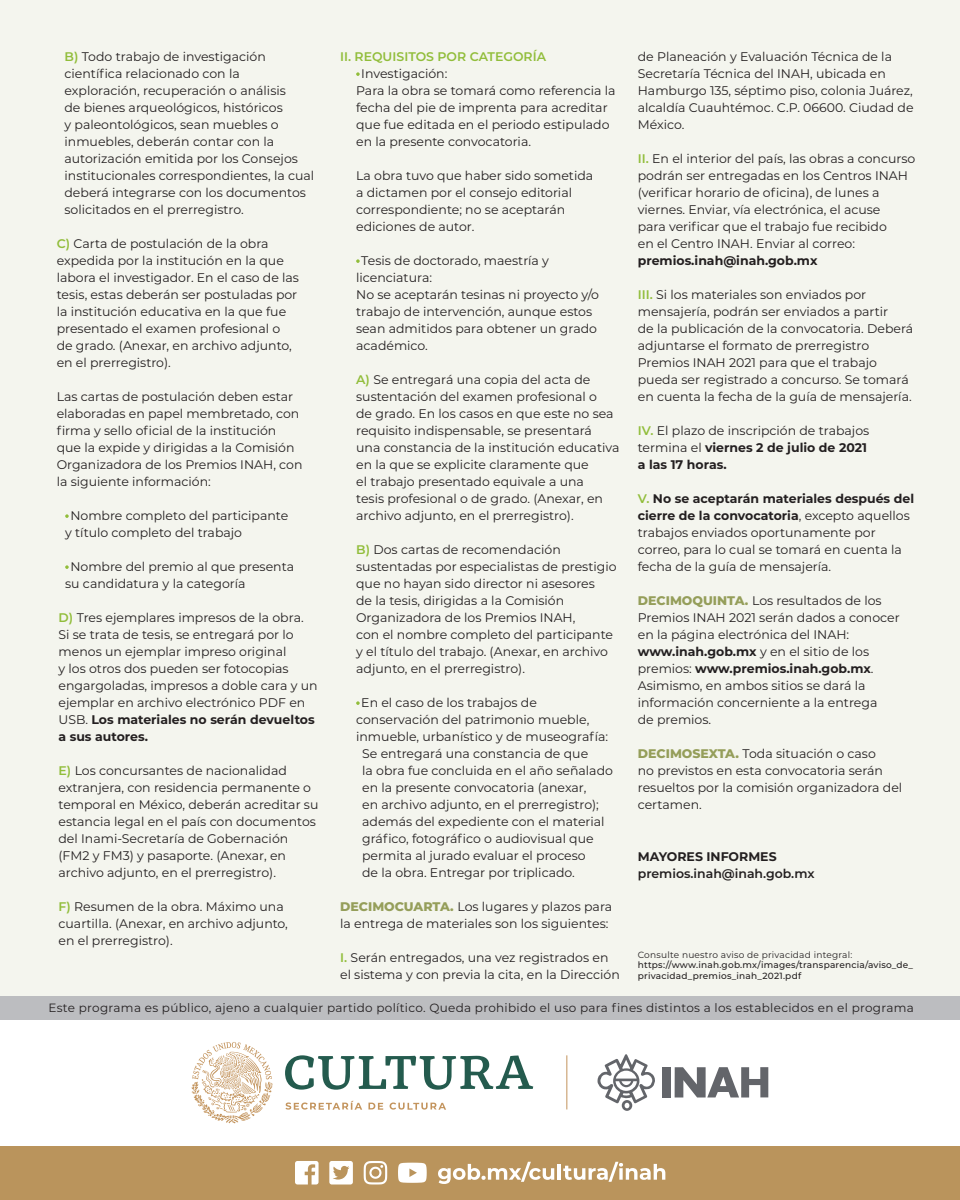
<style>
.page{position:relative;width:960px;height:1200px;background:#f4f5ee}
.page>*{position:absolute;margin:0;border:0;box-sizing:border-box;transform-origin:0 0}
.PRIMER_TAB{font:12.5px/17px "Montserrat";color:#231f20}
.SEGUNDO_TAB{font:12.5px/17px "Montserrat";color:#231f20}
.t1{font:600 12.5px/17px "Montserrat";color:#231f20}
.t2{font:600 12.5px "Montserrat";color:#91bd3a}
.t3{font:12px "Montserrat";letter-spacing:.025em;color:#231f20}
.t4{font:500 9px/10.5px "Montserrat";letter-spacing:.025em;color:#231f20}
.s1{font-weight:600;color:#91bd3a}
.s2{font-weight:800;color:#959e5a}
.s3{font-weight:700}
.s4{font-weight:400}
</style>
<div class="page">
<svg style="left:65px;top:514px;width:4px;height:4px"></svg>
<svg style="left:65px;top:565px;width:4px;height:4px"></svg>
<svg style="left:356px;top:72px;width:4px;height:4px"></svg>
<svg style="left:356px;top:259px;width:4px;height:4px"></svg>
<svg style="left:356px;top:701px;width:4px;height:4px"></svg>
<div style="left:0;top:996px;width:960px;height:24px;background:#bcbdc0"></div>
<div style="left:0;top:1020px;width:960px;height:126px;background:#fff"></div>
<div style="left:0;top:1146px;width:960px;height:54px;background:#ba945c"></div>
<svg style="left:364px;top:1161px;width:23px;height:24px"></svg>
<svg style="left:295px;top:1161px;width:24px;height:24px"></svg>
<svg style="left:329px;top:1161px;width:24px;height:24px"></svg>
<svg style="left:398px;top:1163px;width:29px;height:20px"></svg>
<svg style="left:438px;top:1162px;width:116px;height:22px"></svg>
<hr style="left:557px;top:1164px;width:4px;height:16px;background:#fff">
<svg style="left:563px;top:1162px;width:102px;height:20px"></svg>
<div style="left:662px;top:1067px;width:8px;height:31px;background:#63656a"></div>
<svg style="left:675px;top:1067px;width:93px;height:31px"></svg>
<svg style="left:597px;top:1054px;width:58px;height:57px"></svg>
<svg style="left:285px;top:1055px;width:248px;height:35px"></svg>
<svg style="left:286px;top:1101px;width:76px;height:9px"></svg>
<svg style="left:368px;top:1103px;width:15px;height:7px"></svg>
<svg style="left:390px;top:1103px;width:56px;height:7px"></svg>
<svg style="left:192px;top:1042px;width:81px;height:81px"></svg>
<hr style="left:566px;top:1055px;width:1px;height:54px;background:#c3945d">
<p class="t2" style="left:340px;top:48px;width:207px">II. REQUISITOS POR CATEGORÍA</p>
<p class="SEGUNDO_TAB" style="left:361px;top:65px;width:88px">Investigación:</p>
<p class="PRIMER_TAB" style="left:356px;top:82px;width:261px">Para la obra se tomará como referencia la fecha del pie de imprenta para acreditar que fue editada en el periodo estipulado en la presente convocatoria.</p>
<p class="PRIMER_TAB" style="left:356px;top:167px;width:239px">La obra tuvo que haber sido sometida a dictamen por el consejo editorial correspondiente; no se aceptarán ediciones de autor.</p>
<p class="PRIMER_TAB" style="left:356px;top:252px;width:244px;text-indent:5px">Tesis de doctorado, maestría y licenciatura:<br>No se aceptarán tesinas ni proyecto y/o trabajo de intervención, aunque estos sean admitidos para obtener un grado académico.</p>
<p class="PRIMER_TAB" style="left:356px;top:371px;width:265px"><span class="s1">A)</span> Se entregará una copia del acta de sustentación del examen profesional o<br>de grado. En los casos en que este no sea requisito indispensable, se presentará<br>una constancia de la institución educativa en la que se explicite claramente que<br>el trabajo presentado equivale a una<br>tesis profesional o de grado. (Anexar, en archivo adjunto, en el prerregistro).</p>
<p class="PRIMER_TAB" style="left:356px;top:541px;width:262px"><span class="s1">B)</span> Dos cartas de recomendación sustentadas por especialistas de prestigio que no hayan sido director ni asesores<br>de la tesis, dirigidas a la Comisión Organizadora de los Premios INAH,<br>con el nombre completo del participante y el título del trabajo. (Anexar, en archivo adjunto, en el prerregistro).</p>
<p class="PRIMER_TAB" style="left:356px;top:694px;width:253px;text-indent:5px">En el caso de los trabajos de conservación del patrimonio mueble, inmueble, urbanístico y de museografía:</p>
<p class="SEGUNDO_TAB" style="left:362px;top:745px;width:252px">Se entregará una constancia de que<br>la obra fue concluida en el año señalado en la presente convocatoria (anexar,<br>en archivo adjunto, en el prerregistro); además del expediente con el material gráfico, fotográfico o audiovisual que permita al jurado evaluar el proceso<br>de la obra. Entregar por triplicado.</p>
<p class="SEGUNDO_TAB" style="left:340px;top:898px;width:274px"><span class="s2">DECIMOCUARTA.</span> Los lugares y plazos para la entrega de materiales son los siguientes:</p>
<p class="SEGUNDO_TAB" style="left:340px;top:949px;width:281px"><span class="s1">I.</span> Serán entregados, una vez registrados en el sistema y con previa la cita, en la Dirección</p>
<p class="SEGUNDO_TAB" style="left:65px;top:48px;width:251px"><span class="s1">B)</span> Todo trabajo de investigación científica relacionado con la exploración, recuperación o análisis<br>de bienes arqueológicos, históricos<br>y paleontológicos, sean muebles o inmuebles, deberán contar con la autorización emitida por los Consejos institucionales correspondientes, la cual deberá integrarse con los documentos solicitados en el prerregistro.</p>
<p class="PRIMER_TAB" style="left:57px;top:235px;width:244px"><span class="s1">C)</span> Carta de postulación de la obra expedida por la institución en la que labora el investigador. En el caso de las tesis, estas deberán ser postuladas por la institución educativa en la que fue presentado el examen profesional o de grado. (Anexar, en archivo adjunto, en el prerregistro).</p>
<p class="PRIMER_TAB" style="left:57px;top:388px;width:247px">Las cartas de postulación deben estar elaboradas en papel membretado, con firma y sello oficial de la institución que la expide y dirigidas a la Comisión Organizadora de los Premios INAH, con la siguiente información:</p>
<p class="PRIMER_TAB" style="left:65px;top:507px;width:225px;text-indent:5px">Nombre completo del participante y título completo del trabajo</p>
<p class="PRIMER_TAB" style="left:65px;top:558px;width:231px;text-indent:5px">Nombre del premio al que presenta su candidatura y la categoría</p>
<p class="PRIMER_TAB" style="left:59px;top:609px;width:261px"><span class="s1">D)</span> Tres ejemplares impresos de la obra.<br>Si se trata de tesis, se entregará por lo menos un ejemplar impreso original<br>y los otros dos pueden ser fotocopias engargoladas, impresos a doble cara y un ejemplar en archivo electrónico PDF en USB. <span class="s3">Los materiales no serán devueltos a sus autores.</span></p>
<p class="PRIMER_TAB" style="left:59px;top:762px;width:261px"><span class="s1">E)</span> Los concursantes de nacionalidad extranjera, con residencia permanente o temporal en México, deberán acreditar su estancia legal en el país con documentos del Inami-Secretaría de Gobernación (FM2 y FM3) y pasaporte. (Anexar, en archivo adjunto, en el prerregistro).</p>
<p class="PRIMER_TAB" style="left:59px;top:898px;width:231px"><span class="s1">F)</span> Resumen de la obra. Máximo una cuartilla. (Anexar, en archivo adjunto, en el prerregistro).</p>
<p class="SEGUNDO_TAB" style="left:638px;top:48px;width:277px">de Planeación y Evaluación Técnica de la Secretaría Técnica del INAH, ubicada en Hamburgo 135, séptimo piso, colonia Juárez, alcaldía Cuauhtémoc. C.P. 06600. Ciudad de México.</p>
<p class="SEGUNDO_TAB" style="left:638px;top:150px;width:279px"><span class="s1">II.</span> En el interior del país, las obras a concurso podrán ser entregadas en los Centros INAH (verificar horario de oficina), de lunes a viernes. Enviar, vía electrónica, el acuse<br>para verificar que el trabajo fue recibido<br>en el Centro INAH. Enviar al correo: <span class="s3">premios.inah@inah.gob.mx</span></p>
<p class="SEGUNDO_TAB" style="left:638px;top:286px;width:277px"><span class="s1">III.</span> Si los materiales son enviados por mensajería, podrán ser enviados a partir<br>de la publicación de la convocatoria. Deberá adjuntarse el formato de prerregistro Premios INAH 2021 para que el trabajo pueda ser registrado a concurso. Se tomará en cuenta la fecha de la guía de mensajería.</p>
<p class="SEGUNDO_TAB" style="left:638px;top:422px;width:233px"><span class="s1">IV.</span> El plazo de inscripción de trabajos termina el <span class="s3">viernes 2 de julio de 2021 a las 17 horas.</span></p>
<p class="SEGUNDO_TAB" style="left:638px;top:490px;width:278px"><span class="s1">V.</span> <span class="s3">No se aceptarán materiales después del cierre de la convocatoria</span>, excepto aquellos trabajos enviados oportunamente por correo, para lo cual se tomará en cuenta la fecha de la guía de mensajería.</p>
<p class="SEGUNDO_TAB" style="left:638px;top:592px;width:263px"><span class="s2">DECIMOQUINTA.</span> Los resultados de los Premios INAH 2021 serán dados a conocer en la página electrónica del INAH: <span class="s3">www.inah.gob.mx</span> y en el sitio de los premios: <span class="s3">www.premios.inah.gob.mx</span>.<br>Asimismo, en ambos sitios se dará la información concerniente a la entrega<br>de premios.</p>
<p class="SEGUNDO_TAB" style="left:638px;top:745px;width:266px"><span class="s2">DECIMOSEXTA.</span> Toda situación o caso<br>no previstos en esta convocatoria serán resueltos por la comisión organizadora del certamen.</p>
<p class="t1" style="left:638px;top:848px;width:178px"><span class="s3">MAYORES INFORMES </span>premios.inah@inah.gob.mx</p>
<p class="t4" style="left:638px;top:949px;width:277px"><span class="s4">Consulte nuestro aviso de privacidad integral: </span>https://www.inah.gob.mx/images/transparencia/aviso_de_ privacidad_premios_inah_2021.pdf</p>
<p class="t3" style="left:49px;top:1000px;width:867px">Este programa es público, ajeno a cualquier partido político. Queda prohibido el uso para fines distintos a los establecidos en el programa</p>
</div>
